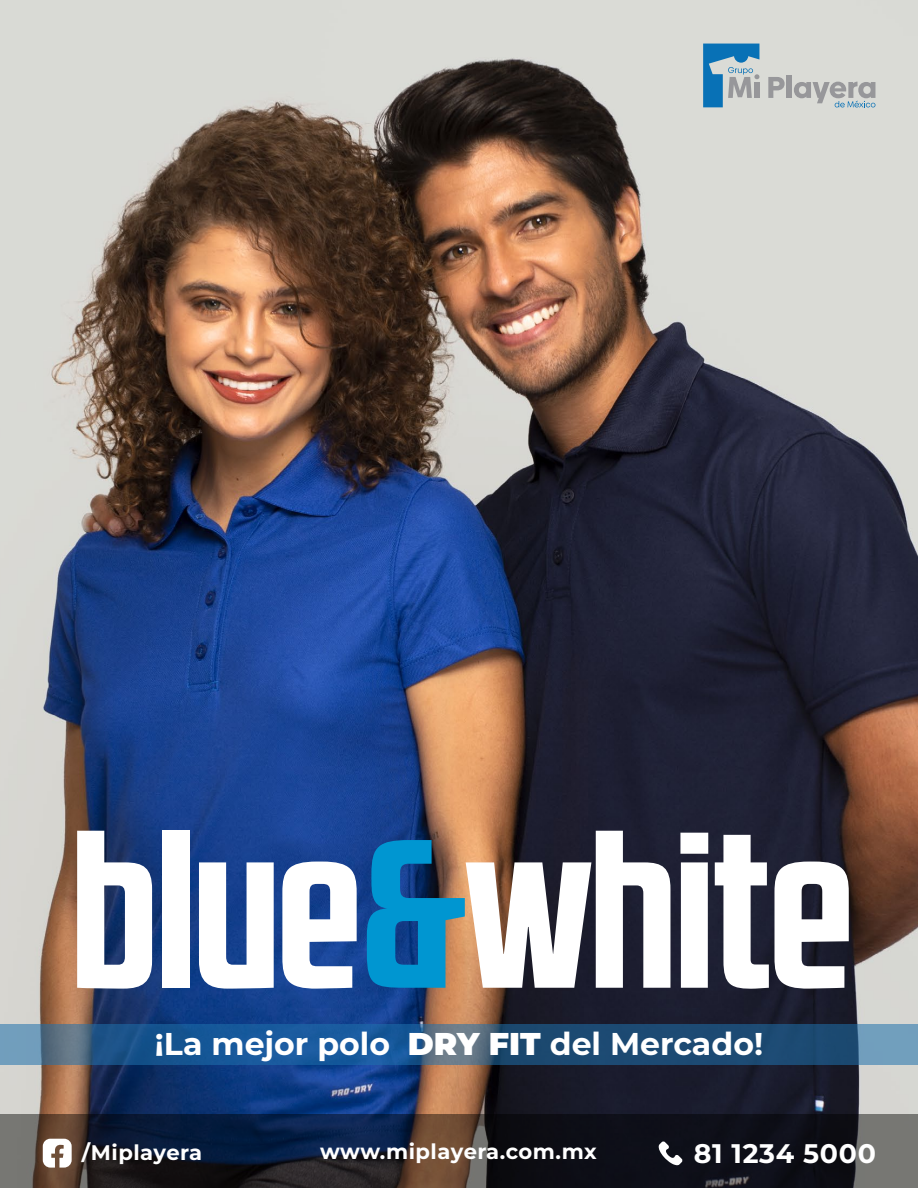
<style>
.page{position:relative;width:918px;height:1188px;background:#fff}
.page>*{position:absolute;margin:0;border:0;box-sizing:border-box;transform-origin:0 0}
.t1{font:700 31.5px "Montserrat";color:#fff}
.t2{font:700 26.85px "Montserrat";letter-spacing:.025em;color:#fff}
.t3{font:700 21.15px "Montserrat";letter-spacing:.025em;color:#fff}
.s1{font-weight:900}
</style>
<div class="page">
<img style="left:0;top:0;width:918px;height:1114px">
<svg style="left:0;top:1114px;width:918px;height:74px;background:#25262e"></svg>
<svg style="left:768px;top:77px;width:17px;height:21px"></svg>
<div style="left:787px;top:76px;width:5px;height:22px;background:#97979a"></div>
<svg style="left:703px;top:44px;width:56px;height:63px;background:#6ea0bf"></svg>
<svg style="left:794px;top:82px;width:81px;height:25px;background:#b6babb"></svg>
<svg style="left:77px;top:831px;width:75px;height:158px"></svg>
<div style="left:162px;top:831px;width:27px;height:157px;background:#fff"></div>
<svg style="left:199px;top:862px;width:75px;height:127px"></svg>
<svg style="left:282px;top:862px;width:75px;height:127px"></svg>
<svg style="left:367px;top:831px;width:303px;height:157px"></svg>
<svg style="left:680px;top:833px;width:28px;height:155px"></svg>
<svg style="left:715px;top:835px;width:54px;height:154px"></svg>
<svg style="left:775px;top:862px;width:74px;height:127px"></svg>
<svg style="left:0;top:1024px;width:918px;height:41px;background:#2c5c89"></svg>
<svg style="left:43px;top:1139px;width:29px;height:29px"></svg>
<svg style="left:659px;top:1141px;width:24px;height:24px"></svg>
<h1 class="t1" style="left:155px;top:1023px;width:610px">¡La mejor polo <span class="s1">DRY FIT</span> del Mercado!</h1>
<p class="t3" style="left:82px;top:1138px;width:122px">/Miplayera</p>
<p class="t3" style="left:320px;top:1138px;width:278px">www.miplayera.com.mx</p>
<p class="t2" style="left:694px;top:1135px;width:184px">81 1234 5000</p>
</div>
